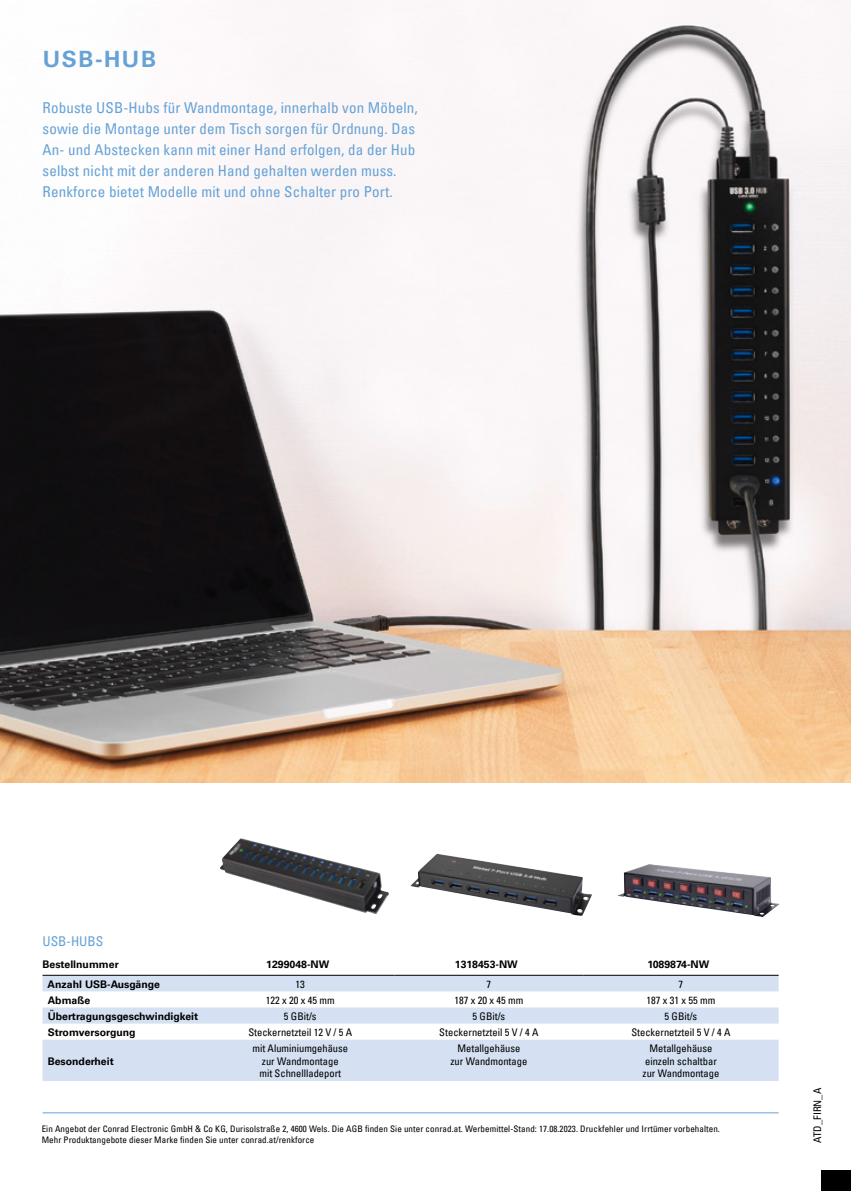
<style>
.page{position:relative;width:851px;height:1191px;background:#fff}
.page>*{position:absolute;margin:0;border:0;box-sizing:border-box;transform-origin:0 0}
.t1{font:700 22.5px "Univers LT Pro 65";letter-spacing:.07em;color:#67a2d6}
.t2{font:condensed 15px/21px "Univers LT Pro";letter-spacing:.01em;color:#67a2d6}
.t3{font:condensed 13.5px "Univers LT Pro";color:#67a2d6}
.t4{font:condensed 10.5px/12.6px "Univers LT Pro";color:#000;text-align:center}
.t5{font:700 10.5px "Univers LT Pro 65";color:#000}
.t6{font:condensed 9px/10.8px "Univers LT Pro";letter-spacing:.01em;color:#000}
</style>
<div class="page">
<div style="left:821px;top:1170px;width:29px;height:21px;background:#000"></div>
<img style="left:0;top:9px;width:850px;height:773px">
<img style="left:410px;top:854px;width:182px;height:62px">
<svg style="left:43px;top:974px;width:735px;height:1px"></svg>
<svg style="left:43px;top:976px;width:735px;height:105px;fill:#d5e1f2"></svg>
<hr style="left:43px;top:975px;width:163px;height:1px;background:#000">
<hr style="left:206px;top:975px;width:188px;height:1px;background:#000">
<hr style="left:394px;top:975px;width:189px;height:1px;background:#000">
<hr style="left:583px;top:975px;width:195px;height:1px;background:#000">
<hr style="left:43px;top:1112px;width:735px;height:1px;background:#67a2d6">
<img style="left:220px;top:838px;width:168px;height:76px">
<img style="left:617px;top:864px;width:162px;height:53px">
<h1 class="t1" style="left:43px;top:44px;width:115px">USB-HUB</h1>
<p class="t2" style="left:43px;top:97px;width:377px">Robuste USB-Hubs für Wandmontage, innerhalb von Möbeln, sowie die Montage unter dem Tisch sorgen für Ordnung. Das An- und Abstecken kann mit einer Hand erfolgen, da der Hub selbst nicht mit der anderen Hand gehalten werden muss.<br>Renkforce bietet Modelle mit und ohne Schalter pro Port.</p>
<p class="t3" style="left:43px;top:932px;width:62px">USB-HUBS</p>
<p class="t5" style="left:43px;top:957px;width:78px">Bestellnummer</p>
<p class="t5" style="left:266px;top:957px;width:65px">1299048-NW</p>
<p class="t5" style="left:455px;top:957px;width:64px">1318453-NW</p>
<p class="t5" style="left:647px;top:957px;width:63px">1089874-NW</p>
<p class="t5" style="left:48px;top:976px;width:114px">Anzahl USB-Ausgänge</p>
<p class="t4" style="left:295px;top:977px;width:11px">13</p>
<p class="t4" style="left:486px;top:977px;width:6px">7</p>
<p class="t4" style="left:678px;top:977px;width:6px">7</p>
<p class="t5" style="left:48px;top:992px;width:44px">Abmaße</p>
<p class="t4" style="left:266px;top:993px;width:70px">122 x 20 x 45 mm</p>
<p class="t4" style="left:454px;top:993px;width:70px">187 x 20 x 45 mm</p>
<p class="t4" style="left:646px;top:993px;width:70px">187 x 31 x 55 mm</p>
<p class="t5" style="left:48px;top:1009px;width:152px">Übertragungsgeschwindigkeit</p>
<p class="t4" style="left:284px;top:1009px;width:34px">5 GBit/s</p>
<p class="t4" style="left:472px;top:1009px;width:34px">5 GBit/s</p>
<p class="t4" style="left:664px;top:1009px;width:34px">5 GBit/s</p>
<p class="t5" style="left:48px;top:1025px;width:89px">Stromversorgung</p>
<p class="t4" style="left:248px;top:1025px;width:105px">Steckernetzteil 12 V / 5 A</p>
<p class="t4" style="left:439px;top:1025px;width:101px">Steckernetzteil 5 V / 4 A</p>
<p class="t4" style="left:631px;top:1025px;width:101px">Steckernetzteil 5 V / 4 A</p>
<p class="t5" style="left:48px;top:1053px;width:68px">Besonderheit</p>
<p class="t4" style="left:252px;top:1042px;width:97px">mit Aluminiumgehäuse zur Wandmontage<br>mit Schnellladeport</p>
<p class="t4" style="left:450px;top:1042px;width:78px">Metallgehäuse zur Wandmontage</p>
<p class="t4" style="left:642px;top:1042px;width:78px">Metallgehäuse einzeln schaltbar zur Wandmontage</p>
<p class="t6" style="left:42px;top:1122px;width:679px">Ein Angebot der Conrad Electronic GmbH &amp; Co KG, Durisolstraße 2, 4600 Wels. Die AGB finden Sie unter conrad.at. Werbemittel-Stand: 17.08.2023. Druckfehler und Irrtümer vorbehalten.<br>Mehr Produktangebote dieser Marke finden Sie unter conrad.at/renkforce</p>
<p class="t4" style="left:810px;top:1142px;width:56px;rotate:-90deg">ATD_FIRN_A</p>
</div>
